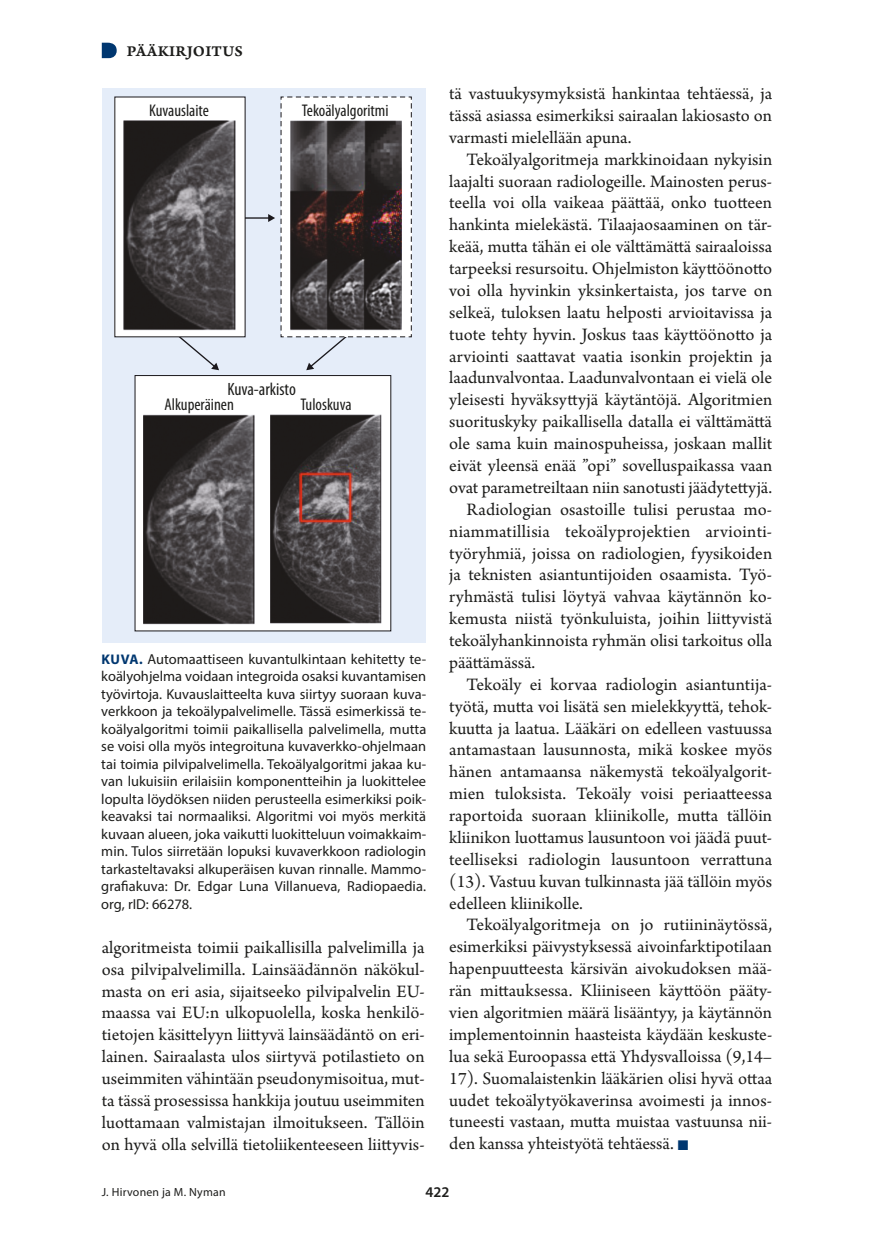
<style>
.page{position:relative;width:874px;height:1241px;background:#fff}
.page>*{position:absolute;margin:0;border:0;box-sizing:border-box;transform-origin:0 0}
.t1{font:18.38px/21.9px "Arno Pro";color:#1d1d1b;text-align:justify}
.t2{font:condensed 17.85px "Myriad Pro";color:#1d1d1b}
.t3{font:condensed 16.97px "Myriad Pro";color:#1d1d1b}
.t4{font:15.75px "Arno Pro Smbd Caption";letter-spacing:.015em;color:#1d1d1b}
.t5{font:600 14.88px "Myriad Pro";color:#1d1d1b}
.t6{font:14.35px/17.5px "Myriad Pro";letter-spacing:.005em;color:#1d1d1b;text-align:justify}
.t7{font:11.9px "Myriad Pro";letter-spacing:.02em;color:#1d1d1b}
.s1{font-weight:700;font-size:14px;color:#003770}
.s2{color:#003770}
</style>
<div class="page">
<svg style="left:102px;top:43px;width:15px;height:15px"></svg>
<div style="left:102px;top:88px;width:323px;height:554px;background:#e5edf9"></div>
<hr style="left:242px;top:217px;width:27px;height:2px;background:#1a181c">
<svg style="left:175px;top:337px;width:44px;height:33px"></svg>
<div style="left:135px;top:375px;width:255px;height:256px;background:#fff"></div>
<svg style="left:268px;top:96px;width:144px;height:274px"></svg>
<div style="left:115px;top:97px;width:130px;height:240px;background:#fff"></div>
<img style="left:124px;top:121px;width:111px;height:209px">
<img style="left:290px;top:121px;width:111px;height:209px">
<img style="left:143px;top:414px;width:111px;height:210px">
<img style="left:270px;top:414px;width:111px;height:209px">
<p class="t4" style="left:127px;top:41px;width:117px">PÄÄKIRJOITUS</p>
<p class="t3" style="left:149px;top:100px;width:61px">Kuvauslaite</p>
<p class="t3" style="left:302px;top:100px;width:88px">Tekoälyalgoritmi</p>
<p class="t2" style="left:227px;top:378px;width:70px">Kuva-arkisto</p>
<p class="t3" style="left:164px;top:394px;width:71px">Alkuperäinen</p>
<p class="t3" style="left:300px;top:394px;width:53px">Tuloskuva</p>
<p class="t6" style="left:101px;top:650px;width:326px"><span class="s1">KUVA.</span> Automaattiseen kuvantulkintaan kehitetty te&shy;koälyohjelma voidaan integroida osaksi kuvantamisen työvirtoja. Kuvauslaitteelta kuva siirtyy suoraan kuva&shy;verkkoon ja tekoälypalvelimelle. Tässä esimerkissä te&shy;koälyalgoritmi toimii paikallisella palvelimella, mutta se voisi olla myös integroituna kuvaverkko-ohjelmaan tai toimia pilvipalvelimella. Tekoälyalgoritmi jakaa ku&shy;van lukuisiin erilaisiin komponentteihin ja luokittelee lopulta löydöksen niiden perusteella esimerkiksi poik&shy;keavaksi tai normaaliksi. Algoritmi voi myös merkitä kuvaan alueen, joka vaikutti luokitteluun voimakkaim&shy;min. Tulos siirretään lopuksi kuvaverkkoon radiologin tarkasteltavaksi alkuperäisen kuvan rinnalle. Mammo&shy;grafiakuva: Dr. Edgar Luna Villanueva, Radiopaedia. org, rID: 66278.</p>
<p class="t1" style="left:102px;top:937px;width:324px">algoritmeista toimii paikallisilla palvelimilla ja osa pilvipalvelimilla. Lainsäädännön näkökul&shy;masta on eri asia, sijaitseeko pilvipalvelin EU&shy;maassa vai EU:n ulkopuolella, koska henkilö&shy;tietojen käsittelyyn liittyvä lainsäädäntö on eri&shy;lainen. Sairaalasta ulos siirtyvä potilastieto on useimmiten vähintään pseudonymisoitua, mut&shy;ta tässä prosessissa hankkija joutuu useimmiten luottamaan valmistajan ilmoitukseen. Tällöin on hyvä olla selvillä tietoliikenteeseen liittyvis-</p>
<p class="t1" style="left:449px;top:83px;width:324px">tä vastuukysymyksistä hankintaa tehtäessä, ja tässä asiassa esimerkiksi sairaalan lakiosasto on varmasti mielellään apuna.</p>
<p class="t1" style="left:466px;top:149px;width:307px">Tekoälyalgoritmeja markkinoidaan nykyisin</p>
<p class="t1" style="left:449px;top:171px;width:324px">laajalti suoraan radiologeille. Mainosten perus-</p>
<p class="t1" style="left:449px;top:193px;width:324px">teella voi olla vaikeaa päättää, onko tuotteen</p>
<p class="t1" style="left:449px;top:215px;width:324px">hankinta mielekästä. Tilaajaosaaminen on tär-</p>
<p class="t1" style="left:449px;top:237px;width:324px">keää, mutta tähän ei ole välttämättä sairaaloissa</p>
<p class="t1" style="left:449px;top:258px;width:324px">tarpeeksi resursoitu. Ohjelmiston käyttöönotto</p>
<p class="t1" style="left:449px;top:280px;width:324px">voi olla hyvinkin yksinkertaista, jos tarve on</p>
<p class="t1" style="left:449px;top:302px;width:324px">selkeä, tuloksen laatu helposti arvioitavissa ja</p>
<p class="t1" style="left:449px;top:324px;width:324px">tuote tehty hyvin. Joskus taas käyttöönotto ja</p>
<p class="t1" style="left:449px;top:346px;width:324px">arviointi saattavat vaatia isonkin projektin ja</p>
<p class="t1" style="left:449px;top:368px;width:324px">laadunvalvontaa. Laadunvalvontaan ei vielä ole</p>
<p class="t1" style="left:449px;top:390px;width:324px">yleisesti hyväksyttyjä käytäntöjä. Algoritmien</p>
<p class="t1" style="left:449px;top:411px;width:324px">suorituskyky paikallisella datalla ei välttämättä</p>
<p class="t1" style="left:449px;top:433px;width:324px">ole sama kuin mainospuheissa, joskaan mallit</p>
<p class="t1" style="left:449px;top:455px;width:324px">eivät yleensä enää ”opi” sovelluspaikassa vaan</p>
<p class="t1" style="left:449px;top:477px;width:324px">ovat parametreiltaan niin sanotusti jäädytettyjä.</p>
<p class="t1" style="left:466px;top:499px;width:307px">Radiologian osastoille tulisi perustaa mo-</p>
<p class="t1" style="left:449px;top:521px;width:324px">niammatillisia tekoälyprojektien arviointi-</p>
<p class="t1" style="left:449px;top:543px;width:324px">työryhmiä, joissa on radiologien, fyysikoiden</p>
<p class="t1" style="left:449px;top:565px;width:324px">ja teknisten asiantuntijoiden osaamista. Työ-</p>
<p class="t1" style="left:449px;top:586px;width:324px">ryhmästä tulisi löytyä vahvaa käytännön ko-</p>
<p class="t1" style="left:449px;top:608px;width:324px">kemusta niistä työnkuluista, joihin liittyvistä</p>
<p class="t1" style="left:449px;top:630px;width:324px">tekoälyhankinnoista ryhmän olisi tarkoitus olla</p>
<p class="t1" style="left:449px;top:652px;width:88px">päättämässä.</p>
<p class="t1" style="left:466px;top:674px;width:307px">Tekoäly ei korvaa radiologin asiantuntija-</p>
<p class="t1" style="left:449px;top:696px;width:324px">työtä, mutta voi lisätä sen mielekkyyttä, tehok-</p>
<p class="t1" style="left:449px;top:718px;width:324px">kuutta ja laatua. Lääkäri on edelleen vastuussa</p>
<p class="t1" style="left:449px;top:739px;width:324px">antamastaan lausunnosta, mikä koskee myös</p>
<p class="t1" style="left:449px;top:761px;width:324px">hänen antamaansa näkemystä tekoälyalgorit-</p>
<p class="t1" style="left:449px;top:783px;width:324px">mien tuloksista. Tekoäly voisi periaatteessa</p>
<p class="t1" style="left:449px;top:805px;width:324px">raportoida suoraan kliinikolle, mutta tällöin</p>
<p class="t1" style="left:449px;top:827px;width:324px">kliinikon luottamus lausuntoon voi jäädä puut-</p>
<p class="t1" style="left:449px;top:849px;width:324px">teelliseksi radiologin lausuntoon verrattuna</p>
<p class="t1" style="left:449px;top:871px;width:324px">(13). Vastuu kuvan tulkinnasta jää tällöin myös</p>
<p class="t1" style="left:449px;top:892px;width:135px">edelleen kliinikolle.</p>
<p class="t1" style="left:466px;top:914px;width:307px">Tekoälyalgoritmeja on jo rutiininäytössä,</p>
<p class="t1" style="left:449px;top:936px;width:324px">esimerkiksi päivystyksessä aivoinfarktipotilaan</p>
<p class="t1" style="left:449px;top:958px;width:324px">hapenpuutteesta kärsivän aivokudoksen mää-</p>
<p class="t1" style="left:449px;top:980px;width:323px">rän mittauksessa. Kliiniseen käyttöön pääty-</p>
<p class="t1" style="left:449px;top:1002px;width:324px">vien algoritmien määrä lisääntyy, ja käytännön</p>
<p class="t1" style="left:449px;top:1024px;width:324px">implementoinnin haasteista käydään keskuste-</p>
<p class="t1" style="left:449px;top:1046px;width:324px">lua sekä Euroopassa että Yhdysvalloissa (9,14–</p>
<p class="t1" style="left:449px;top:1067px;width:324px">17). Suomalaistenkin lääkärien olisi hyvä ottaa</p>
<p class="t1" style="left:449px;top:1089px;width:324px">uudet tekoälytyökaverinsa avoimesti ja innos-</p>
<p class="t1" style="left:449px;top:1111px;width:324px">tuneesti vastaan, mutta muistaa vastuunsa nii-</p>
<p class="t1" style="left:449px;top:1133px;width:240px">den kanssa yhteistyötä tehtäessä. <span class="s2">■</span></p>
<p class="t7" style="left:102px;top:1184px;width:125px">J. Hirvonen ja M. Nyman</p>
<p class="t5" style="left:425px;top:1182px;width:25px">422</p>
</div>
